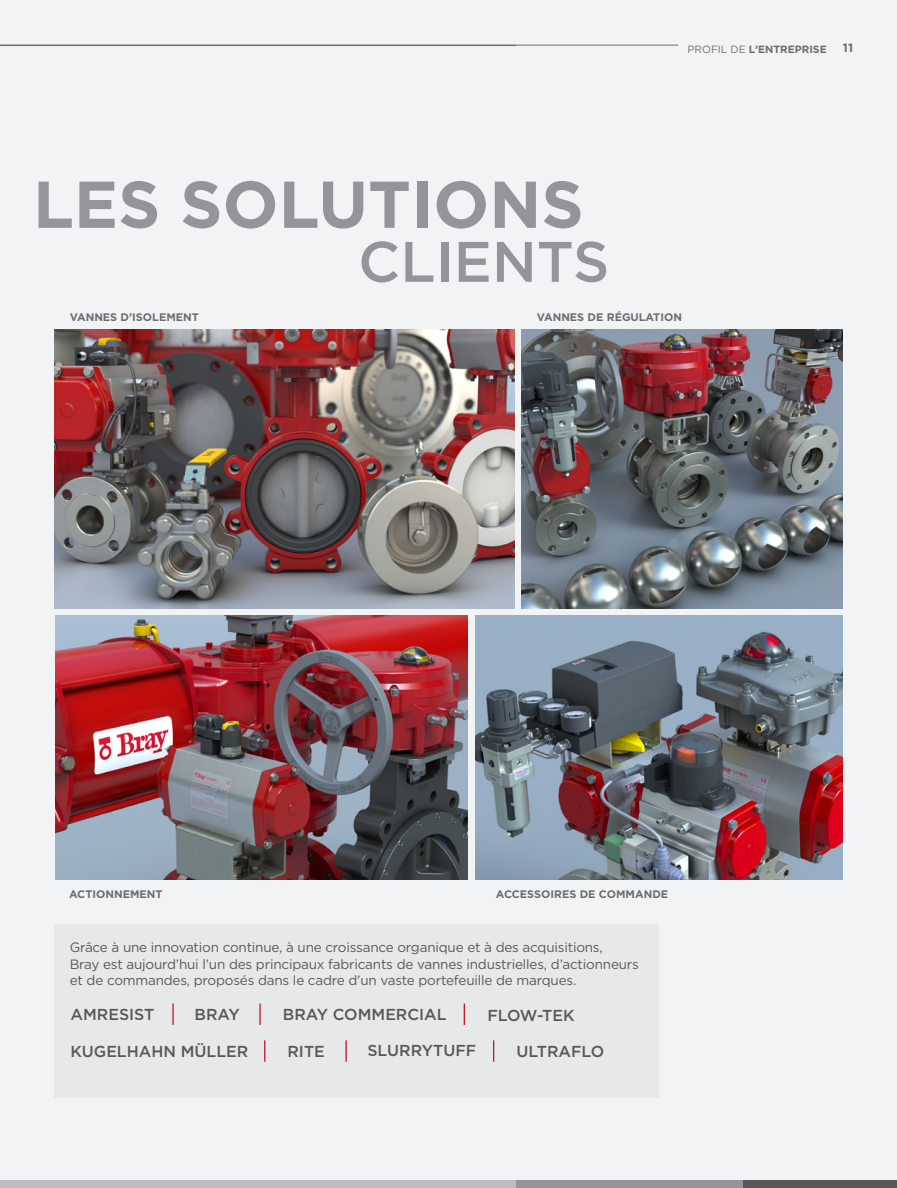
<style>
.page{position:relative;width:897px;height:1188px;background:#fff}
.page>*{position:absolute;margin:0;border:0;box-sizing:border-box;transform-origin:0 0}
.t1{font:700 66px "Gotham";color:#939598}
.t2{font:500 57px "Gotham";color:#939598}
.t3{font:500 15.9px "Gotham";color:#57585a}
.t4{font:13.5px/16.5px "Gotham";letter-spacing:-.015em;color:#57585a}
.t5{font:700 12px "Gotham";color:#6c6d70}
.t6{font:700 10.95px "Gotham";color:#6c6d70}
.t7{font:700 10.5px "Gotham";color:#6c6d70}
.s1{font-weight:400}
</style>
<div class="page">
<div style="left:0;top:0;width:896px;height:1188px;background:#f2f3f4"></div>
<div style="left:0;top:1180px;width:516px;height:8px;background:#bcbdc0"></div>
<div style="left:516px;top:1180px;width:227px;height:8px;background:#939598"></div>
<div style="left:743px;top:1180px;width:153px;height:8px;background:#57585a"></div>
<hr style="left:516px;top:45px;width:162px;height:1px;background:#6c6d70">
<hr style="left:0;top:45px;width:516px;height:1px;background:#6c6d70">
<div style="left:55px;top:925px;width:603px;height:173px;background:#e6e7e9"></div>
<hr style="left:172px;top:1004px;width:2px;height:21px;background:#dc1a32">
<hr style="left:259px;top:1004px;width:2px;height:21px;background:#dc1a32">
<svg style="left:493px;top:1040px;width:1px;height:22px"></svg>
<hr style="left:345px;top:1040px;width:2px;height:22px;background:#dc1a32">
<hr style="left:463px;top:1004px;width:2px;height:21px;background:#dc1a32">
<svg style="left:264px;top:1040px;width:1px;height:22px"></svg>
<img style="left:522px;top:330px;width:320px;height:278px">
<img style="left:55px;top:330px;width:459px;height:278px">
<img style="left:55px;top:616px;width:412px;height:263px">
<img style="left:475px;top:616px;width:367px;height:263px">
<p class="t7" style="left:687px;top:42px;width:141px"><span class="s1">PROFIL DE</span> L’ENTREPRISE</p>
<p class="t5" style="left:842px;top:40px;width:12px">11</p>
<p class="t1" style="left:33px;top:161px;width:552px">LES SOLUTIONS</p>
<p class="t2" style="left:358px;top:224px;width:253px">CLIENTS</p>
<p class="t6" style="left:70px;top:310px;width:130px">VANNES D’ISOLEMENT</p>
<p class="t6" style="left:537px;top:310px;width:146px">VANNES DE RÉGULATION</p>
<p class="t6" style="left:69px;top:887px;width:95px">ACTIONNEMENT</p>
<p class="t6" style="left:496px;top:887px;width:174px">ACCESSOIRES DE COMMANDE</p>
<p class="t4" style="left:70px;top:939px;width:570px">Grâce à une innovation continue, à une croissance organique et à des acquisitions,<br>Bray est aujourd’hui l’un des principaux fabricants de vannes industrielles, d’actionneurs et de commandes, proposés dans le cadre d’un vaste portefeuille de marques.</p>
<p class="t3" style="left:71px;top:1004px;width:85px">AMRESIST</p>
<p class="t3" style="left:194px;top:1004px;width:47px">BRAY</p>
<p class="t3" style="left:283px;top:1004px;width:165px">BRAY COMMERCIAL</p>
<p class="t3" style="left:367px;top:1040px;width:110px">SLURRYTUFF</p>
<p class="t3" style="left:516px;top:1041px;width:89px">ULTRAFLO</p>
<p class="t3" style="left:487px;top:1005px;width:89px">FLOW-TEK</p>
<p class="t3" style="left:71px;top:1041px;width:179px">KUGELHAHN MÜLLER</p>
<p class="t3" style="left:287px;top:1041px;width:39px">RITE</p>
</div>
